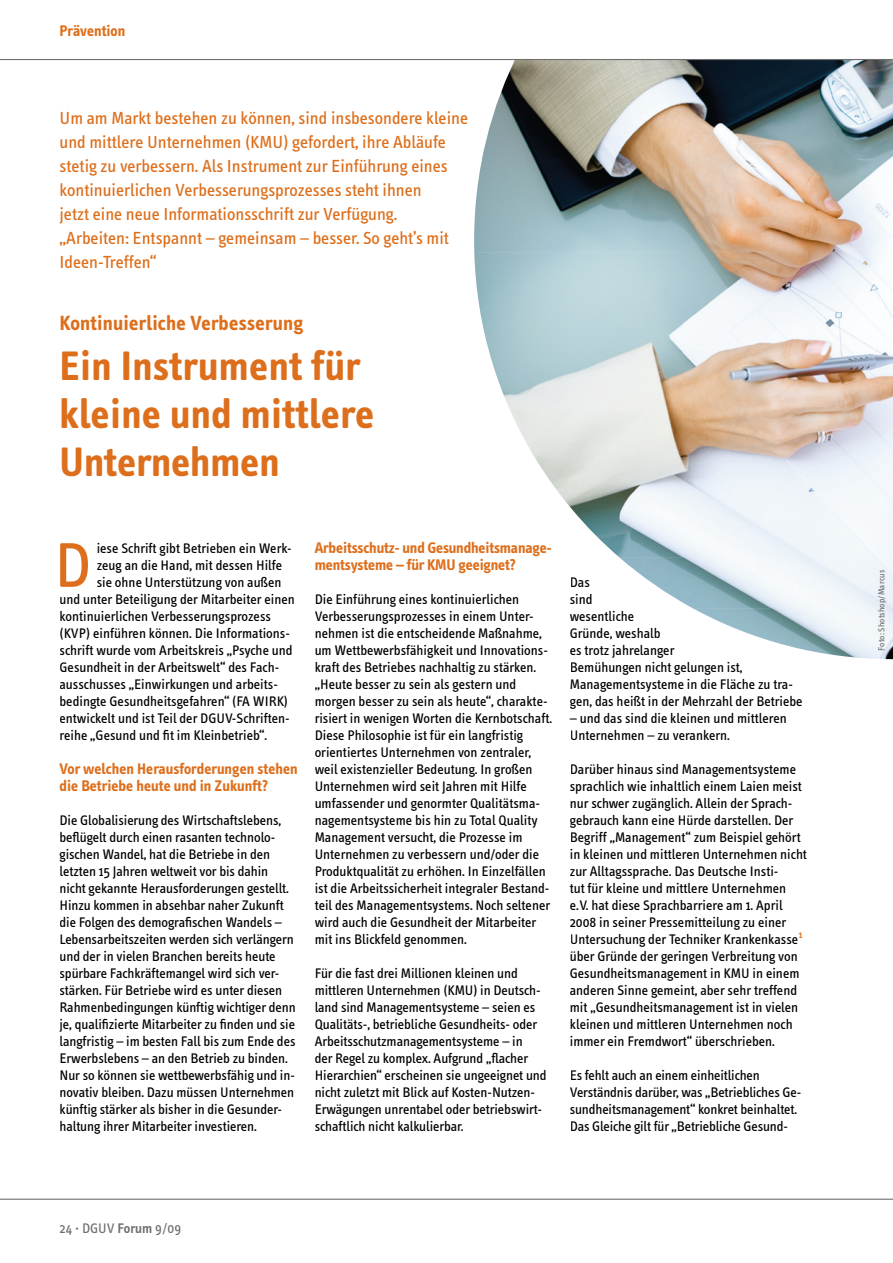
<style>
.page{position:relative;width:893px;height:1263px;background:#fff}
.page>*{position:absolute;margin:0;border:0;box-sizing:border-box;transform-origin:0 0}
.t1{font:64.8px "Info Text";color:#dd6f1c}
.t2{font:700 42px/48px "Info Text";letter-spacing:.01em;color:#dd6f1c}
.t3{font:700 21px "Info Text";letter-spacing:.01em;color:#dd6f1c}
.t4{font:18px/24px "Info Text";color:#dd6f1c}
.t5{font:700 15.75px/17px "Info Text";color:#dd6f1c}
.t6{font:14.25px/17px "Info Text";color:#000}
.t7{font:14.25px "Info Text";color:#706f6f}
.t8{font:9px "Info Text";letter-spacing:.01em;color:#706f6f}
.s1{font-weight:600}
</style>
<div class="page">
<hr style="left:0;top:1198px;width:893px;height:2px;background:#706f6f">
<img style="left:474px;top:60px;width:419px;height:396px">
<img style="left:534px;top:455px;width:359px;height:102px">
<img style="left:619px;top:557px;width:274px;height:52px">
<img style="left:693px;top:608px;width:200px;height:51px">
<hr style="left:0;top:59px;width:893px;height:1px;background:#706f6f">
<p class="t5" style="left:60px;top:22px;width:67px">Prävention</p>
<p class="t4" style="left:60px;top:106px;width:410px">Um am Markt bestehen zu können, sind insbesondere kleine und mittlere Unternehmen (KMU) gefordert, ihre Abläufe stetig zu verbessern. Als Instrument zur Einführung eines kontinuierlichen Verbesserungsprozesses steht ihnen<br>jetzt eine neue Informationsschrift zur Verfügung. „Arbeiten: Entspannt – gemeinsam – besser. So geht’s mit Ideen-Treffen“</p>
<h3 class="t3" style="left:60px;top:311px;width:245px">Kontinuierliche Verbesserung</h3>
<h2 class="t2" style="left:60px;top:343px;width:316px">Ein Instrument für kleine und mittlere<br>Unternehmen</h2>
<p class="t6" style="left:97px;top:540px;width:196px">iese Schrift gibt Betrieben ein Werk-</p>
<p class="t6" style="left:97px;top:557px;width:187px">zeug an die Hand, mit dessen Hilfe</p>
<p class="t6" style="left:97px;top:574px;width:186px">sie ohne Unterstützung von außen</p>
<p class="t6" style="left:60px;top:591px;width:237px">und unter Beteiligung der Mitarbeiter einen</p>
<p class="t6" style="left:60px;top:608px;width:213px">kontinuierlichen Verbesserungsprozess</p>
<p class="t6" style="left:60px;top:625px;width:232px">(KVP) einführen können. Die Informations-</p>
<p class="t6" style="left:60px;top:642px;width:235px">schrift wurde vom Arbeitskreis „Psyche und</p>
<p class="t6" style="left:60px;top:659px;width:221px">Gesundheit in der Arbeitswelt“ des Fach-</p>
<p class="t6" style="left:60px;top:676px;width:220px">ausschusses „Einwirkungen und arbeits-</p>
<p class="t6" style="left:60px;top:693px;width:230px">bedingte Gesundheitsgefahren“ (FA WIRK)</p>
<p class="t6" style="left:60px;top:710px;width:232px">entwickelt und ist Teil der DGUV-Schriften-</p>
<p class="t6" style="left:60px;top:727px;width:209px">reihe „Gesund und fit im Kleinbetrieb“.</p>
<p class="t5" style="left:60px;top:760px;width:240px">Vor welchen Herausforderungen stehen die Betriebe heute und in Zukunft?</p>
<p class="t6" style="left:60px;top:812px;width:238px">Die Globalisierung des Wirtschaftslebens, beflügelt durch einen rasanten technolo&shy;gischen Wandel, hat die Betriebe in den letzten 15 Jahren weltweit vor bis dahin nicht gekannte Herausforderungen gestellt.<br>Hinzu kommen in absehbar naher Zukunft die Folgen des demografischen Wandels – Lebensarbeitszeiten werden sich verlängern und der in vielen Branchen bereits heute spürbare Fachkräftemangel wird sich ver&shy;stärken. Für Betriebe wird es unter diesen Rahmenbedingungen künftig wichtiger denn je, qualifizierte Mitarbeiter zu finden und sie langfristig – im besten Fall bis zum Ende des Erwerbslebens – an den Betrieb zu binden.<br>Nur so können sie wettbewerbsfähig und in&shy;novativ bleiben. Dazu müssen Unternehmen künftig stärker als bisher in die Gesunder&shy;haltung ihrer Mitarbeiter investieren.</p>
<h1 class="t1" style="left:54px;top:529px;width:38px">D</h1>
<p class="t5" style="left:315px;top:539px;width:239px">Arbeitsschutz- und Gesundheitsmanage&shy;mentsysteme – für KMU geeignet?</p>
<p class="t6" style="left:315px;top:591px;width:239px">Die Einführung eines kontinuierlichen Verbesserungsprozesses in einem Unter&shy;nehmen ist die entscheidende Maßnahme, um Wettbewerbsfähigkeit und Innovations&shy;kraft des Betriebes nachhaltig zu stärken. „Heute besser zu sein als gestern und morgen besser zu sein als heute“, charakte&shy;risiert in wenigen Worten die Kernbotschaft.<br>Diese Philosophie ist für ein langfristig orientiertes Unternehmen von zentraler, weil existenzieller Bedeutung. In großen Unternehmen wird seit Jahren mit Hilfe umfassender und genormter Qualitätsma&shy;nagementsysteme bis hin zu Total Quality Management versucht, die Prozesse im Unternehmen zu verbessern und/oder die Produktqualität zu erhöhen. In Einzelfällen ist die Arbeitssicherheit integraler Bestand&shy;teil des Managementsystems. Noch seltener wird auch die Gesundheit der Mitarbeiter mit ins Blickfeld genommen.</p>
<p class="t6" style="left:315px;top:965px;width:234px">Für die fast drei Millionen kleinen und mittleren Unternehmen (KMU) in Deutsch&shy;land sind Managementsysteme – seien es Qualitäts-, betriebliche Gesundheits- oder Arbeitsschutzmanagementsysteme – in<br>der Regel zu komplex. Aufgrund „flacher Hierarchien“ erscheinen sie ungeeignet und nicht zuletzt mit Blick auf Kosten-Nutzen-Erwägungen unrentabel oder betriebswirt&shy;schaftlich nicht kalkulierbar.</p>
<p class="t6" style="left:570px;top:574px;width:234px">Das<br>sind<br>wesentliche<br>Gründe, weshalb<br>es trotz jahrelanger<br>Bemühungen nicht gelungen ist,<br>Managementsysteme in die Fläche zu tra&shy;gen, das heißt in der Mehrzahl der Betriebe</p>
<p class="t6" style="left:570px;top:710px;width:219px">– und das sind die kleinen und mittleren<br>Unternehmen – zu verankern.</p>
<p class="t6" style="left:570px;top:761px;width:239px">Darüber hinaus sind Managementsysteme sprachlich wie inhaltlich einem Laien meist nur schwer zugänglich. Allein der Sprach&shy;gebrauch kann eine Hürde darstellen. Der Begriff „Management“ zum Beispiel gehört in kleinen und mittleren Unternehmen nicht zur Alltagssprache. Das Deutsche Insti-<br>tut für kleine und mittlere Unternehmen<br>e. V. hat diese Sprachbarriere am 1. April 2008 in seiner Pressemitteilung zu einer Untersuchung der Techniker Krankenkasse<sup>1 </sup>über Gründe der geringen Verbreitung von Gesundheitsmanagement in KMU in einem anderen Sinne gemeint, aber sehr treffend mit „Gesundheitsmanagement ist in vielen kleinen und mittleren Unternehmen noch immer ein Fremdwort“ überschrieben.</p>
<p class="t6" style="left:570px;top:1067px;width:233px">Es fehlt auch an einem einheitlichen Verständnis darüber, was „Betriebliches Ge&shy;sundheitsmanagement“ konkret beinhaltet.<br>Das Gleiche gilt für „Betriebliche Gesund-</p>
<p class="t7" style="left:60px;top:1220px;width:123px">24 · DGUV <span class="s1">Forum</span> 9 / 09</p>
<p class="t8" style="left:876px;top:651px;width:82px;rotate:-90deg">Foto: Shotshop / Marcus</p>
</div>
